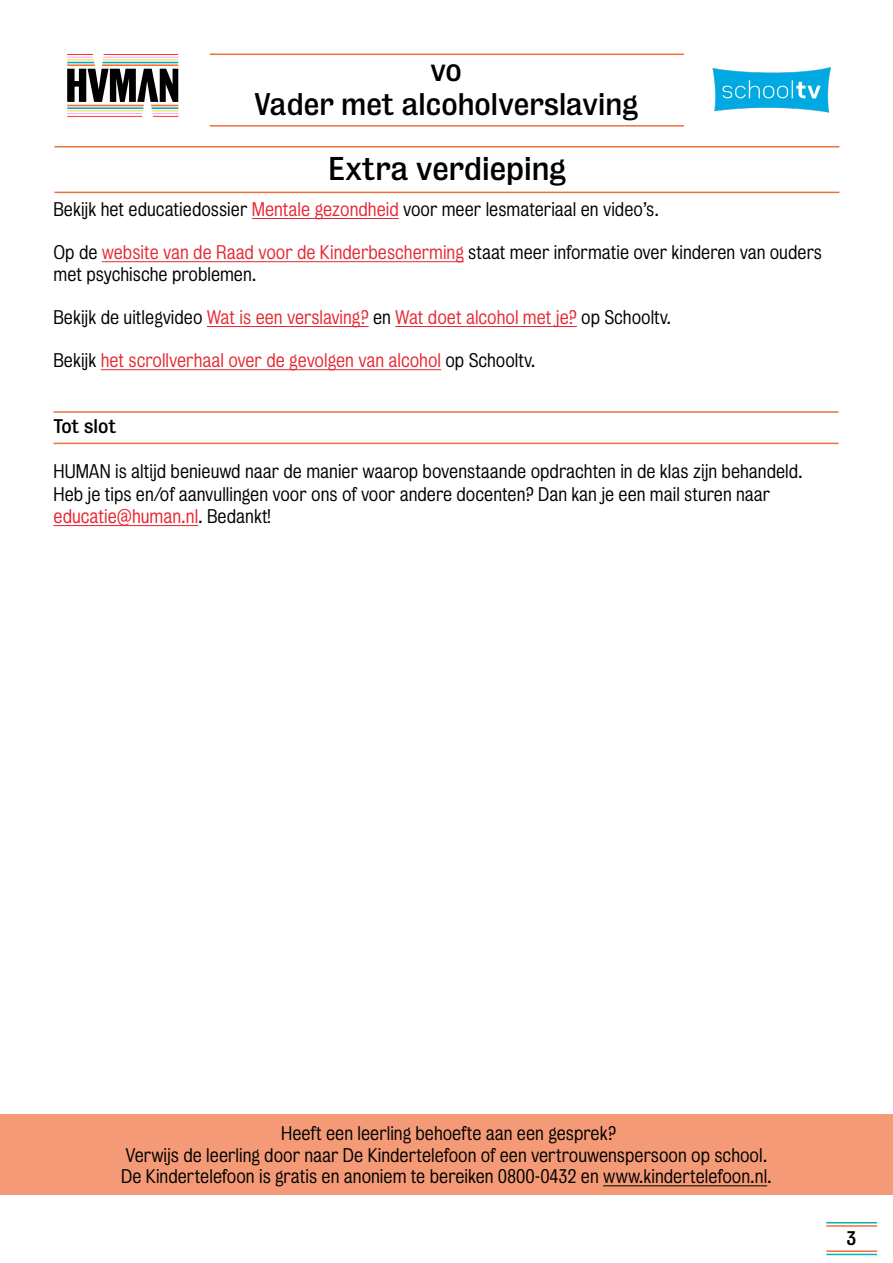
<style>
.page{position:relative;width:893px;height:1263px;background:#fff}
.page>*{position:absolute;margin:0;border:0;box-sizing:border-box;transform-origin:0 0}
.t1{font:30px "Bureau Grot";color:#000}
.t2{font:28.5px/34.2px "Bureau Grot";color:#000;text-align:center}
.t3{font:300 18px/21.6px "Bureau Grot";color:#000}
.t4{font:300 18px "Bureau Grot";color:#e62932}
.t5{font:18px "Bureau Grot";letter-spacing:-.005em;color:#000}
.s1{color:#e62932}
.s2{color:#000}
.s3{color:#ea212d}
.s4{color:#010202}
</style>
<div class="page">
<hr style="left:210px;top:54px;width:474px;height:1px;background:#f06f3b">
<hr style="left:210px;top:125px;width:474px;height:2px;background:#f06f3b">
<hr style="left:826px;top:1225px;width:51px;height:2px;background:#f06f3b">
<hr style="left:826px;top:1254px;width:51px;height:1px;background:#00b0bf">
<hr style="left:826px;top:1222px;width:51px;height:1px;background:#00b0bf">
<hr style="left:826px;top:1250px;width:51px;height:2px;background:#f06f3b">
<img style="left:712px;top:67px;width:119px;height:46px">
<hr style="left:103px;top:59px;width:75px;height:1px;background:#ffc800">
<hr style="left:102px;top:62px;width:76px;height:1px;background:#00b0bf">
<hr style="left:67px;top:64px;width:28px;height:2px;background:#ff6e28">
<hr style="left:102px;top:64px;width:76px;height:2px;background:#ff6e28">
<svg style="left:103px;top:57px;width:75px;height:1px"></svg>
<hr style="left:103px;top:54px;width:75px;height:1px;background:#f00">
<svg style="left:67px;top:54px;width:27px;height:9px"></svg>
<svg style="left:67px;top:69px;width:111px;height:48px"></svg>
<div style="left:0;top:1115px;width:893px;height:80px;background:#f49a76"></div>
<hr style="left:252px;top:218px;width:147px;height:1px;background:#e62932">
<hr style="left:102px;top:261px;width:362px;height:1px;background:#e62932">
<hr style="left:207px;top:326px;width:162px;height:1px;background:#e62932">
<hr style="left:395px;top:326px;width:182px;height:1px;background:#e62932">
<hr style="left:101px;top:369px;width:340px;height:1px;background:#e62932">
<hr style="left:603px;top:1185px;width:164px;height:1px;background:#010202">
<hr style="left:54px;top:146px;width:785px;height:2px;background:#f06f3b">
<hr style="left:54px;top:192px;width:785px;height:1px;background:#f06f3b">
<hr style="left:54px;top:525px;width:144px;height:1px;background:#ea212d">
<hr style="left:54px;top:411px;width:784px;height:2px;background:#f06f3b">
<hr style="left:54px;top:443px;width:784px;height:1px;background:#f06f3b">
<h2 class="t2" style="left:254px;top:53px;width:386px">vo<br>Vader met alcoholverslaving</h2>
<h1 class="t1" style="left:328px;top:151px;width:240px">Extra verdieping</h1>
<p class="t3" style="left:54px;top:199px;width:607px">Bekijk het educatiedossier <span class="s1">Mentale gezondheid</span> voor meer lesmateriaal en video’s.</p>
<p class="t3" style="left:54px;top:242px;width:770px">Op de <span class="s1">website van de Raad voor de Kinderbescherming</span> staat meer informatie over kinderen van ouders met psychische problemen.</p>
<p class="t4" style="left:54px;top:307px;width:619px"><span class="s2">Bekijk de uitlegvideo</span> Wat is een verslaving? <span class="s2">en</span> Wat doet alcohol met je? <span class="s2">op Schooltv.</span></p>
<p class="t4" style="left:54px;top:350px;width:483px"><span class="s2">Bekijk</span> het scrollverhaal over de gevolgen van alcohol <span class="s2">op Schooltv.</span></p>
<p class="t5" style="left:54px;top:416px;width:64px">Tot slot</p>
<p class="t3" style="left:54px;top:460px;width:751px;line-height:22.5px">HUMAN is altijd benieuwd naar de manier waarop bovenstaande opdrachten in de klas zijn behandeld.<br>Heb je tips en/of aanvullingen voor ons of voor andere docenten? Dan kan je een mail sturen naar <span class="s3">educatie@human.nl</span>. Bedankt!</p>
<p class="t3" style="left:121px;top:1123px;width:652px;text-align:center">Heeft een leerling behoefte aan een gesprek?<br>Verwijs de leerling door naar De Kindertelefoon of een vertrouwenspersoon op school.<br>De Kindertelefoon is gratis en anoniem te bereiken 0800-0432 en <span class="s4">www.kindertelefoon.nl.</span></p>
<p class="t5" style="left:847px;top:1228px;width:11px">3</p>
</div>
